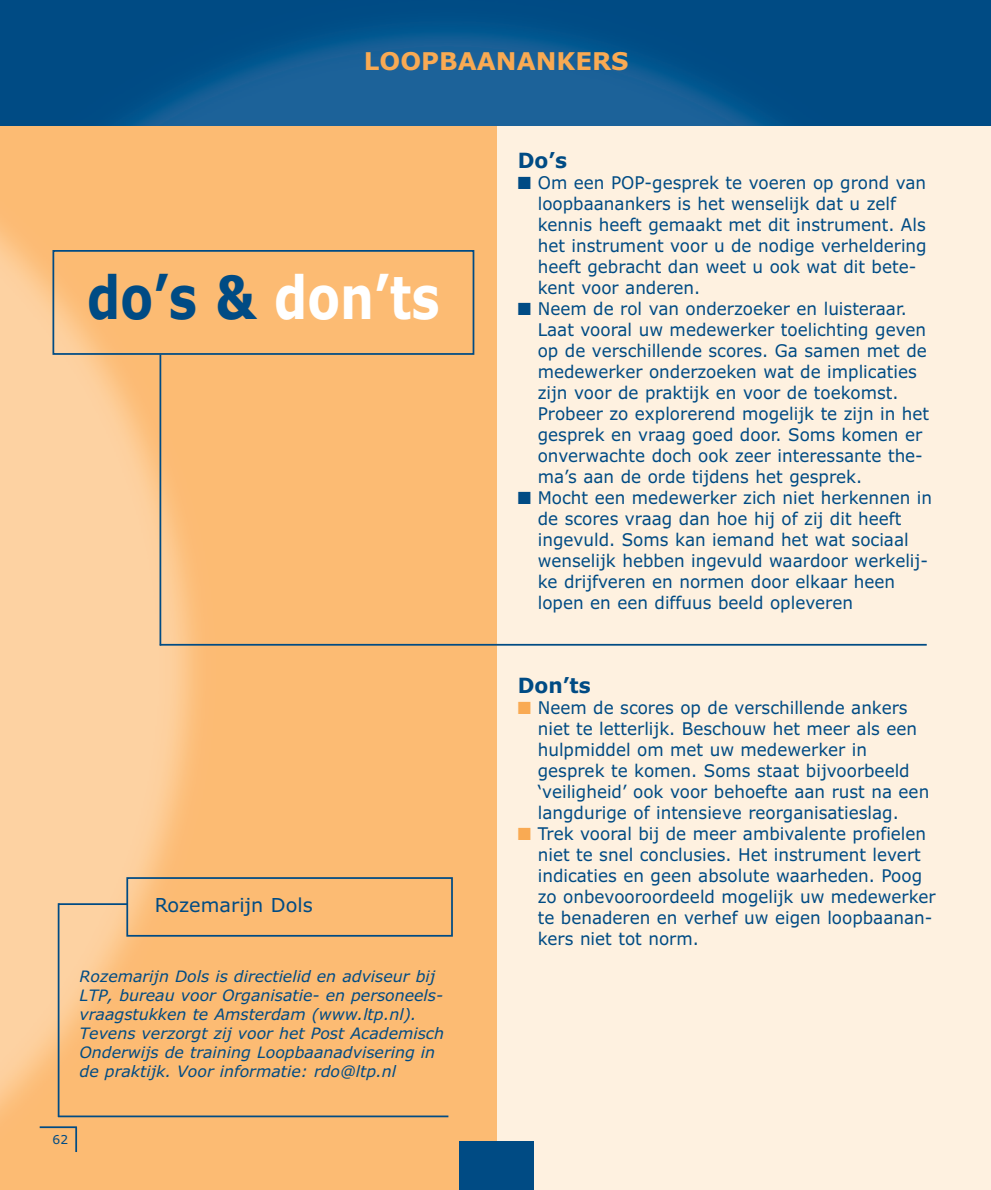
<style>
.page{position:relative;width:991px;height:1190px;background:#fff}
.page>*{position:absolute;margin:0;border:0;box-sizing:border-box;transform-origin:0 0}
.t1{font:700 59.5px "Verdana";color:#fff;scale:.8 1}
.t2{font:700 24.5px "Verdana";color:#f9aa53}
.t3{font:700 21px "Verdana";color:#004b84;scale:.96 1}
.t4{font:19.25px "Verdana";color:#004b84}
.t5{font:17.5px/21px "Verdana";color:#004b84;scale:.96 1}
.t6{font:italic 15.75px/18.9px "Verdana";color:#004b84}
.t7{font:12.25px "Verdana";color:#004b84}
.s1{color:#004b84}
.s2{color:#f9aa53}
</style>
<div class="page">
<div style="left:0;top:0;width:990px;height:1190px;background:#fef1e0"></div>
<div style="left:0;top:0;width:496px;height:1190px;background:#fcbb73"></div>
<img style="left:0;top:125px;width:230px;height:1027px">
<img style="left:0;top:0;width:990px;height:125px">
<div style="left:459px;top:1141px;width:74px;height:49px;background:#004b84"></div>
<hr style="left:40px;top:1126px;width:37px;height:2px;background:#004b84">
<hr style="left:75px;top:1127px;width:2px;height:25px;background:#004b84">
<hr style="left:59px;top:903px;width:69px;height:2px;background:#004b84">
<hr style="left:58px;top:903px;width:1px;height:214px;background:#004b84">
<hr style="left:58px;top:1116px;width:390px;height:1px;background:#004b84">
<hr style="left:159px;top:355px;width:2px;height:291px;background:#004b84">
<hr style="left:160px;top:644px;width:766px;height:2px;background:#004b84">
<div style="left:126px;top:877px;width:327px;height:60px;border:2px solid #004b84"></div>
<div style="left:52px;top:250px;width:422px;height:105px;border:2px solid #004b84"></div>
<h2 class="t2" style="left:364px;top:51px;width:266px">LOOPBAANANKERS</h2>
<h1 class="t1" style="left:87px;top:274px;width:442px"><span class="s1">do’s &amp;</span> don’ts</h1>
<p class="t4" style="left:155px;top:898px;width:159px">Rozemarijn Dols</p>
<p class="t6" style="left:80px;top:968px;width:366px">Rozemarijn Dols is directielid en adviseur bij LTP, bureau voor Organisatie- en personeels&shy;vraagstukken te Amsterdam (www.ltp.nl).<br>Tevens verzorgt zij voor het Post Academisch Onderwijs de training Loopbaanadvisering in de praktijk. Voor informatie: rdo@ltp.nl</p>
<p class="t7" style="left:53px;top:1134px;width:17px">62</p>
<p class="t3" style="left:518px;top:152px;width:53px">Do’s</p>
<p class="t5" style="left:537px;top:174px;width:406px;text-indent:-20px">■ Om een POP-gesprek te voeren op grond van loopbaanankers is het wenselijk dat u zelf kennis heeft gemaakt met dit instrument. Als het instrument voor u de nodige verheldering heeft gebracht dan weet u ook wat dit bete&shy;kent voor anderen.</p>
<p class="t5" style="left:537px;top:300px;width:409px;text-indent:-20px">■ Neem de rol van onderzoeker en luisteraar.<br>Laat vooral uw medewerker toelichting geven op de verschillende scores. Ga samen met de medewerker onderzoeken wat de implicaties zijn voor de praktijk en voor de toekomst.<br>Probeer zo explorerend mogelijk te zijn in het gesprek en vraag goed door. Soms komen er onverwachte doch ook zeer interessante the&shy;ma’s aan de orde tijdens het gesprek.</p>
<p class="t5" style="left:537px;top:489px;width:412px;text-indent:-20px">■ Mocht een medewerker zich niet herkennen in de scores vraag dan hoe hij of zij dit heeft ingevuld. Soms kan iemand het wat sociaal wenselijk hebben ingevuld waardoor werkelij&shy;ke drijfveren en normen door elkaar heen lopen en een diffuus beeld opleveren</p>
<p class="t3" style="left:518px;top:677px;width:77px">Don’ts</p>
<p class="t5" style="left:537px;top:699px;width:409px;text-indent:-20px"><span class="s2">■</span> Neem de scores op de verschillende ankers niet te letterlijk. Beschouw het meer als een hulpmiddel om met uw medewerker in gesprek te komen. Soms staat bijvoorbeeld ‘veiligheid’ ook voor behoefte aan rust na een langdurige of intensieve reorganisatieslag.</p>
<p class="t5" style="left:537px;top:825px;width:416px;text-indent:-20px"><span class="s2">■</span> Trek vooral bij de meer ambivalente profielen niet te snel conclusies. Het instrument levert indicaties en geen absolute waarheden. Poog zo onbevooroordeeld mogelijk uw medewerker te benaderen en verhef uw eigen loopbaanan&shy;kers niet tot norm.</p>
</div>
